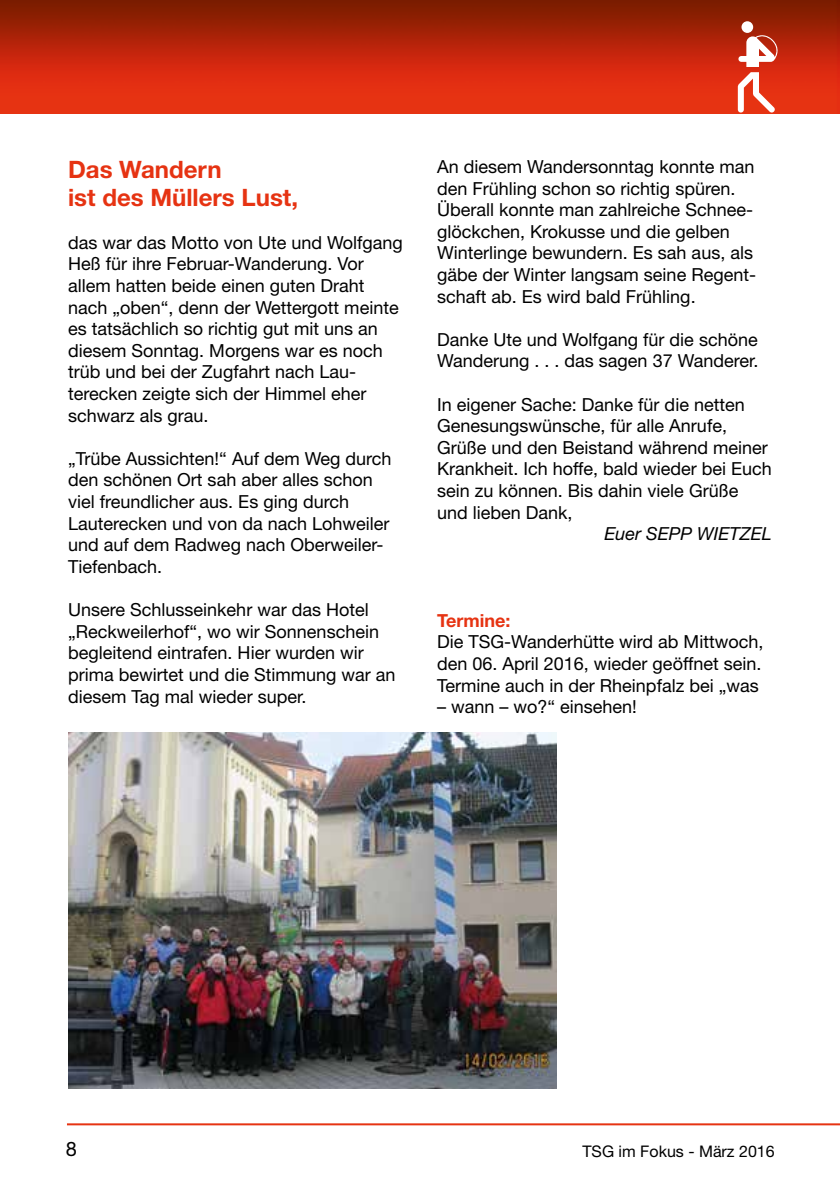
<style>
.page{position:relative;width:840px;height:1191px;background:#fff}
.page>*{position:absolute;margin:0;border:0;box-sizing:border-box;transform-origin:0 0}
.t1{font:700 24px/28px "Helvetica Neue";color:#e63312}
.t2{font:20px "Helvetica Neue";color:#000}
.t3{font:18px/21.6px "Helvetica Neue";color:#000}
.t4{font:italic 18px "Helvetica Neue";color:#000}
.t5{font:700 18px "Helvetica Neue";color:#e63312}
.t6{font:16px "Helvetica Neue";color:#000}
</style>
<div class="page">
<img style="left:0;top:0;width:839px;height:113px">
<hr style="left:67px;top:1123px;width:772px;height:2px;background:#e63312">
<svg style="left:737px;top:34px;width:40px;height:79px"></svg>
<div style="left:741px;top:21px;width:11px;height:12px;background:#fff;border-radius:50%"></div>
<img style="left:68px;top:733px;width:488px;height:356px">
<h1 class="t1" style="left:68px;top:154px;width:231px">Das Wandern<br>ist des Müllers Lust,</h1>
<p class="t3" style="left:68px;top:231px;width:336px">das war das Motto von Ute und Wolfgang Heß für ihre Februar-Wanderung. Vor allem hatten beide einen guten Draht nach „oben“, denn der Wettergott meinte es tatsächlich so richtig gut mit uns an diesem Sonntag. Morgens war es noch trüb und bei der Zugfahrt nach Lau&shy;terecken zeigte sich der Himmel eher schwarz als grau.</p>
<p class="t3" style="left:68px;top:447px;width:325px">„Trübe Aussichten!“ Auf dem Weg durch den schönen Ort sah aber alles schon viel freundlicher aus. Es ging durch<br>Lauterecken und von da nach Lohweiler und auf dem Radweg nach Oberweiler-<br>Tiefenbach.</p>
<p class="t3" style="left:68px;top:598px;width:329px">Unsere Schlusseinkehr war das Hotel „Reckweilerhof“, wo wir Sonnenschein begleitend eintrafen. Hier wurden wir prima bewirtet und die Stimmung war an diesem Tag mal wieder super.</p>
<p class="t3" style="left:437px;top:155px;width:320px">An diesem Wandersonntag konnte man den Frühling schon so richtig spüren.<br>Überall konnte man zahlreiche Schnee&shy;glöckchen, Krokusse und die gelben Winterlinge bewundern. Es sah aus, als gäbe der Winter langsam seine Regent&shy;schaft ab. Es wird bald Frühling.</p>
<p class="t3" style="left:437px;top:328px;width:323px">Danke Ute und Wolfgang für die schöne<br>Wanderung . . . das sagen 37 Wanderer.</p>
<p class="t3" style="left:437px;top:393px;width:336px">In eigener Sache: Danke für die netten Genesungswünsche, für alle Anrufe, Grüße und den Beistand während meiner Krankheit. Ich hoffe, bald wieder bei Euch sein zu können. Bis dahin viele Grüße und lieben Dank,</p>
<p class="t4" style="left:604px;top:523px;width:169px">Euer SEPP WIETZEL</p>
<p class="t5" style="left:437px;top:609px;width:75px">Termine:</p>
<p class="t3" style="left:437px;top:631px;width:328px;text-align:justify">Die TSG-Wanderhütte wird ab Mittwoch, den 06. April 2016, wieder geöffnet sein.<br>Termine auch in der Rheinpfalz bei „was</p>
<p class="t3" style="left:437px;top:695px;width:201px">– wann – wo?“ einsehen!</p>
<p class="t2" style="left:66px;top:1136px;width:13px">8</p>
<p class="t6" style="left:582px;top:1141px;width:194px">TSG im Fokus - März 2016</p>
</div>
